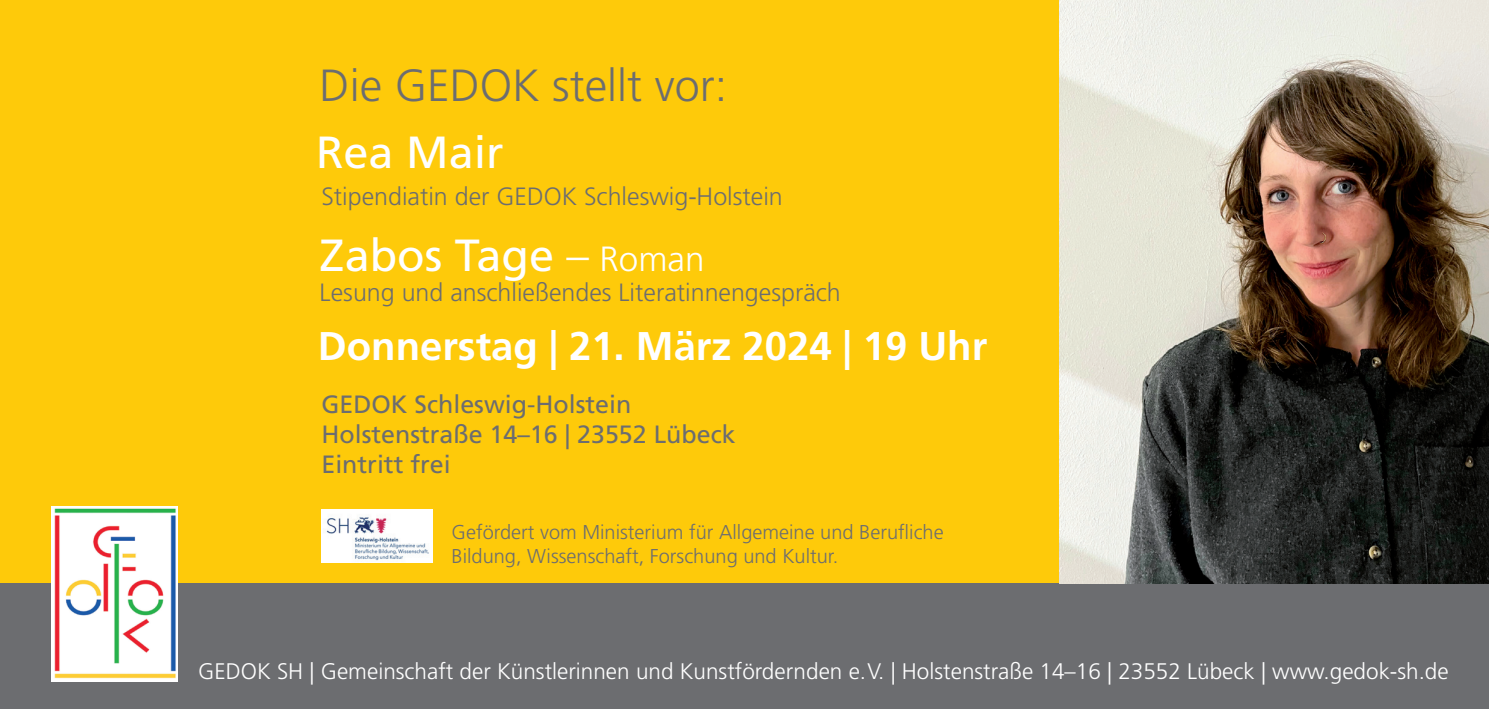
<style>
.page{position:relative;width:1489px;height:709px;background:#fff}
.page>*{position:absolute;margin:0;border:0;box-sizing:border-box;transform-origin:0 0}
.t1{font:45px "Frutiger LT";color:#fff}
.t2{font:300 45px "Frutiger LT";color:#6c6d70}
.t3{font:700 40px "Frutiger LT";color:#fff}
.t4{font:300 25px "Frutiger LT";color:#6c6d70}
.t5{font:25px/30px "Frutiger LT";color:#6c6d70}
.t6{font:300 22.5px "Frutiger LT";color:#fff}
.t7{font:300 20px/24px "Frutiger LT";color:#6c6d70}
.s1{font-weight:300}
.s2{font-weight:300;font-size:35px}
</style>
<div class="page">
<div style="left:0;top:0;width:1488px;height:583px;background:#feca0a"></div>
<div style="left:0;top:583px;width:1488px;height:126px;background:#6c6d70"></div>
<img style="left:52px;top:506px;width:126px;height:175px">
<img style="left:321px;top:509px;width:111px;height:54px">
<img style="left:1059px;top:0;width:429px;height:583px">
<h1 class="t2" style="left:319px;top:60px;width:409px">Die GEDOK stellt vor:</h1>
<h1 class="t1" style="left:316px;top:126px;width:189px">Rea Mair</h1>
<p class="t4" style="left:321px;top:182px;width:463px">Stipendiatin der GEDOK Schleswig-Holstein</p>
<h1 class="t1" style="left:319px;top:229px;width:386px">Zabos Tage <span class="s1">–</span> <span class="s2">Roman</span></h1>
<p class="t4" style="left:319px;top:278px;width:522px">Lesung und anschließendes Literatinnengespräch</p>
<h2 class="t3" style="left:318px;top:322px;width:671px">Donnerstag | 21. März 2024 | 19 Uhr</h2>
<p class="t5" style="left:321px;top:389px;width:416px">GEDOK Schleswig-Holstein<br>Holstenstraße 14–16 | 23552 Lübeck<br>Eintritt frei</p>
<p class="t7" style="left:451px;top:520px;width:493px">Gefördert vom Ministerium für Allgemeine und Berufliche<br>Bildung, Wissenschaft, Forschung und Kultur.</p>
<p class="t6" style="left:198px;top:659px;width:1251px">GEDOK SH | Gemeinschaft der Künstlerinnen und Kunstfördernden e.V. | Holstenstraße 14–16 | 23552 Lübeck | www.gedok-sh.de</p>
</div>
